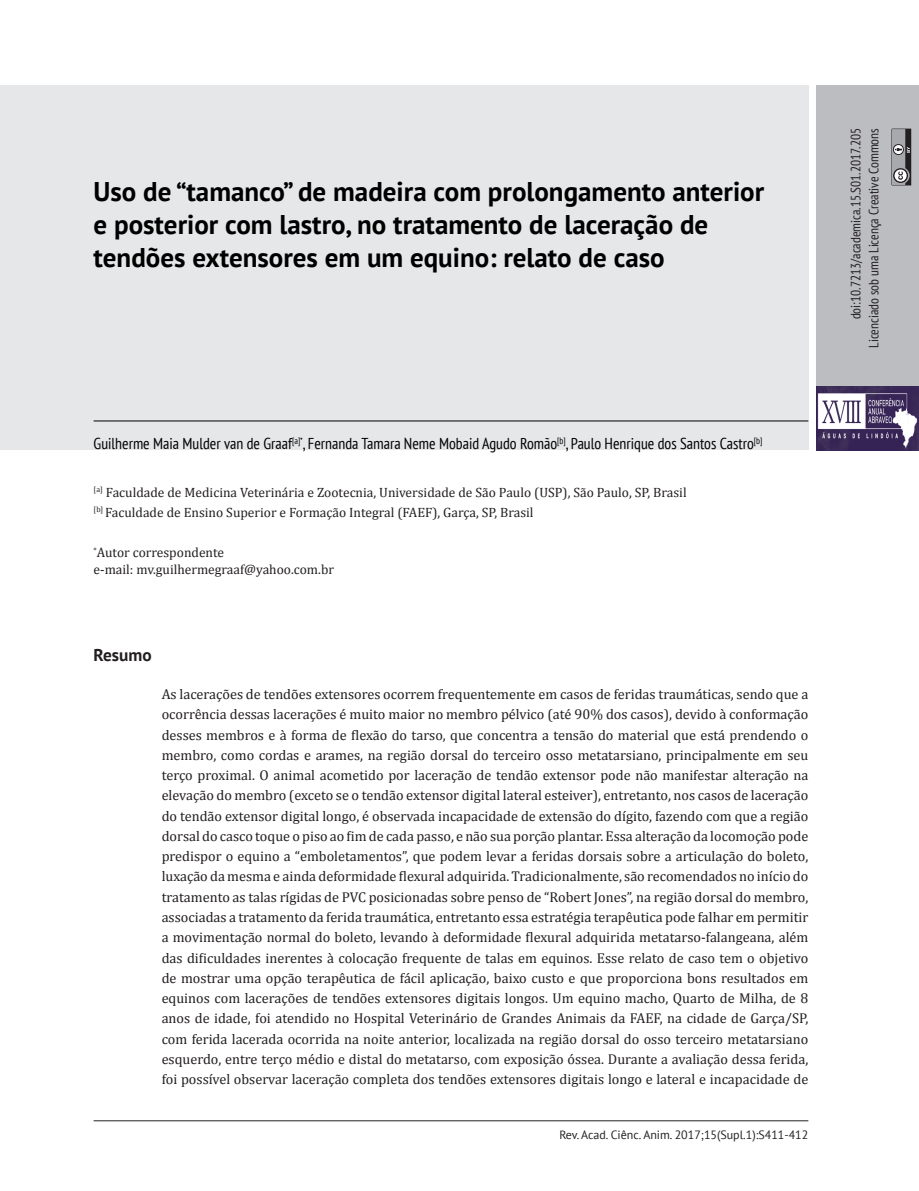
<style>
.page{position:relative;width:919px;height:1191px;background:#fff}
.page>*{position:absolute;margin:0;border:0;box-sizing:border-box;transform-origin:0 0}
.Título_Artigo{font:700 27px/33px "PT Sans";color:#000}
.t1{font:700 17.25px "PT Sans";color:#231f20}
.Nomes_-_Autores{font:condensed 15.75px "PT Sans";color:#000}
.Texto_-_Resumo{font:14.25px/20.2px "Cambria";color:#231f20;text-align:justify}
.Corpo_de_texto_-_Rec{font:13.5px "Cambria";color:#231f20}
.t2{font:condensed 13.5px/18px "PT Sans";color:#231f20;text-align:right}
.Rodapé{font:12px "PT Sans";color:#231f20}
</style>
<div class="page">
<hr style="left:94px;top:1120px;width:714px;height:1px;background:#231f20">
<div style="left:0;top:85px;width:808px;height:365px;background:#e6e7e9"></div>
<div style="left:816px;top:85px;width:102px;height:365px;background:#bcbdc0"></div>
<svg style="left:891px;top:129px;width:20px;height:56px"></svg>
<img style="left:816px;top:387px;width:102px;height:63px">
<hr style="left:94px;top:420px;width:714px;height:1px;background:#000">
<p class="Título_Artigo" style="left:94px;top:174px;width:672px">Uso de “tamanco” de madeira com prolongamento anterior e posterior com lastro, no tratamento de laceração de tendões extensores em um equino: relato de caso</p>
<p class="Nomes_-_Autores" style="left:94px;top:433px;width:670px">Guilherme Maia Mulder van de Graaf<sup>[a]*</sup>, Fernanda Tamara Neme Mobaid Agudo Romão<sup>[b]</sup>, Paulo Henrique dos Santos Castro<sup>[b]</sup></p>
<p class="Corpo_de_texto_-_Rec" style="left:94px;top:484px;width:594px"><sup>[a]</sup> Faculdade de Medicina Veterinária e Zootecnia, Universidade de São Paulo (USP), São Paulo, SP, Brasil</p>
<p class="Corpo_de_texto_-_Rec" style="left:94px;top:504px;width:441px"><sup>[b]</sup> Faculdade de Ensino Superior e Formação Integral (FAEF), Garça, SP, Brasil</p>
<p class="Corpo_de_texto_-_Rec" style="left:94px;top:545px;width:132px"><sup>*</sup>Autor correspondente</p>
<p class="Corpo_de_texto_-_Rec" style="left:94px;top:561px;width:242px">e-mail: mv.guilhermegraaf@yahoo.com.br</p>
<p class="t1" style="left:94px;top:643px;width:60px">Resumo</p>
<p class="Texto_-_Resumo" style="left:162px;top:684px;width:648px">As lacerações de tendões extensores ocorrem frequentemente em casos de feridas traumáticas, sendo que a ocorrência dessas lacerações é muito maior no membro pélvico (até 90% dos casos), devido à conformação desses membros e à forma de flexão do tarso, que concentra a tensão do material que está prendendo o membro, como cordas e arames, na região dorsal do terceiro osso metatarsiano, principalmente em seu terço proximal. O animal acometido por laceração de tendão extensor pode não manifestar alteração na elevação do membro (exceto se o tendão extensor digital lateral esteiver), entretanto, nos casos de laceração do tendão extensor digital longo, é observada incapacidade de extensão do dígito, fazendo com que a região dorsal do casco toque o piso ao fim de cada passo, e não sua porção plantar. Essa alteração da locomoção pode predispor o equino a “emboletamentos”, que podem levar a feridas dorsais sobre a articulação do boleto, luxação da mesma e ainda deformidade flexural adquirida. Tradicionalmente, são recomendados no início do tratamento as talas rígidas de PVC posicionadas sobre penso de “Robert Jones”, na região dorsal do membro, associadas a tratamento da ferida traumática, entretanto essa estratégia terapêutica pode falhar em permitir a movimentação normal do boleto, levando à deformidade flexural adquirida metatarso-falangeana, além das dificuldades inerentes à colocação frequente de talas em equinos. Esse relato de caso tem o objetivo de mostrar uma opção terapêutica de fácil aplicação, baixo custo e que proporciona bons resultados em equinos com lacerações de tendões extensores digitais longos. Um equino macho, Quarto de Milha, de 8 anos de idade, foi atendido no Hospital Veterinário de Grandes Animais da FAEF, na cidade de Garça/SP, com ferida lacerada ocorrida na noite anterior, localizada na região dorsal do osso terceiro metatarsiano esquerdo, entre terço médio e distal do metatarso, com exposição óssea. Durante a avaliação dessa ferida, foi possível observar laceração completa dos tendões extensores digitais longo e lateral e incapacidade de</p>
<p class="Rodapé" style="left:559px;top:1126px;width:250px">Rev. Acad. Ciênc. Anim. 2017;15(Supl.1):S411-412</p>
<p class="t2" style="left:846px;top:348px;width:221px;rotate:-90deg">doi:10.7213/academica.15.S01.2017.205<br>Licenciado sob uma Licença Creative Commons</p>
</div>
